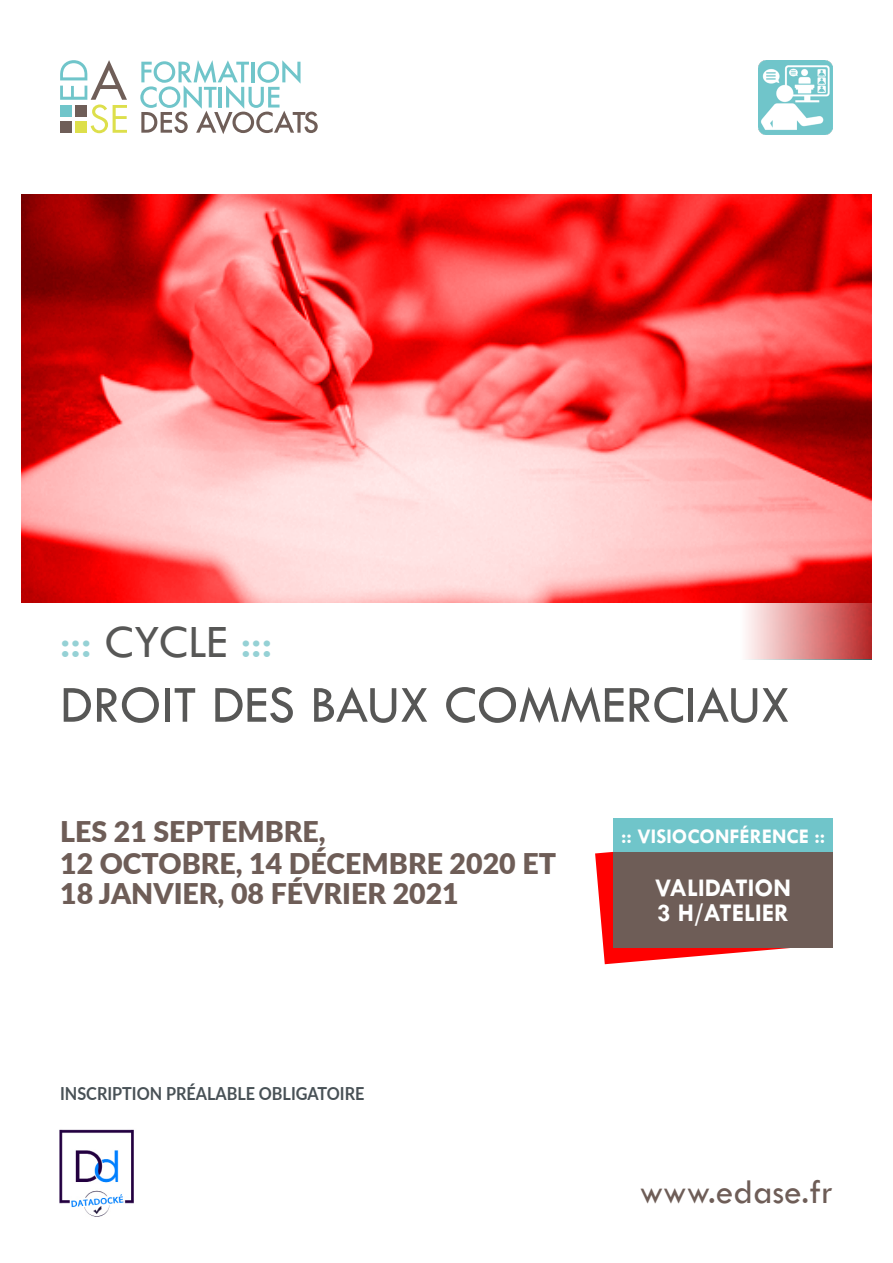
<style>
.page{position:relative;width:893px;height:1263px;background:#fff}
.page>*{position:absolute;margin:0;border:0;box-sizing:border-box;transform-origin:0 0}
.t1{font:54px "Tw Cen";color:#575756}
.t2{font:48px "Tw Cen";color:#95d1d5}
.t3{font:35.25px "Tw Cen";color:#6e5d57}
.t4{font:900 28.5px/32.7px "Lato";color:#6e5d57}
.t5{font:700 25.65px/25.7px "Tw Cen";color:#fff}
.t6{font:700 21px "Tw Cen";color:#fff}
.t7{font:700 18px "Lato";color:#485156;scale:.9 1}
.s1{color:#575756}
</style>
<div class="page">
<svg style="left:21px;top:194px;width:851px;height:409px;background:#ee6464"></svg>
<img style="left:59px;top:1129px;width:75px;height:88px">
<svg style="left:60px;top:60px;width:67px;height:73px"></svg>
<div style="left:60px;top:105px;width:12px;height:12px;background:#70c5ca"></div>
<div style="left:75px;top:105px;width:12px;height:12px;background:#6f5e58"></div>
<div style="left:60px;top:121px;width:12px;height:12px;background:#6f5e58"></div>
<div style="left:75px;top:121px;width:12px;height:12px;background:#dddf4b"></div>
<svg style="left:140px;top:60px;width:178px;height:74px"></svg>
<svg style="left:595px;top:851px;width:237px;height:113px"></svg>
<div style="left:613px;top:852px;width:220px;height:95px;background:#6e5d57"></div>
<div style="left:613px;top:819px;width:220px;height:33px;background:#70c5ca"></div>
<img style="left:758px;top:60px;width:74px;height:74px">
<h2 class="t2" style="left:60px;top:613px;width:214px">::: <span class="s1">CYCLE</span> :::</h2>
<h1 class="t1" style="left:60px;top:672px;width:732px">DROIT DES BAUX COMMERCIAUX</h1>
<p class="t4" style="left:60px;top:813px;width:497px">LES 21 SEPTEMBRE,<br>12 OCTOBRE, 14 DÉCEMBRE 2020 ET</p>
<p class="t4" style="left:60px;top:876px;width:400px">18 JANVIER, 08 FÉVRIER 2021</p>
<p class="t7" style="left:60px;top:1080px;width:340px">INSCRIPTION PRÉALABLE OBLIGATOIRE</p>
<p class="t6" style="left:621px;top:823px;width:206px">:: VISIOCONFÉRENCE ::</p>
<p class="t5" style="left:655px;top:874px;width:137px">VALIDATION<br>3 H/ATELIER</p>
<p class="t3" style="left:640px;top:1170px;width:195px">www.edase.fr</p>
</div>
